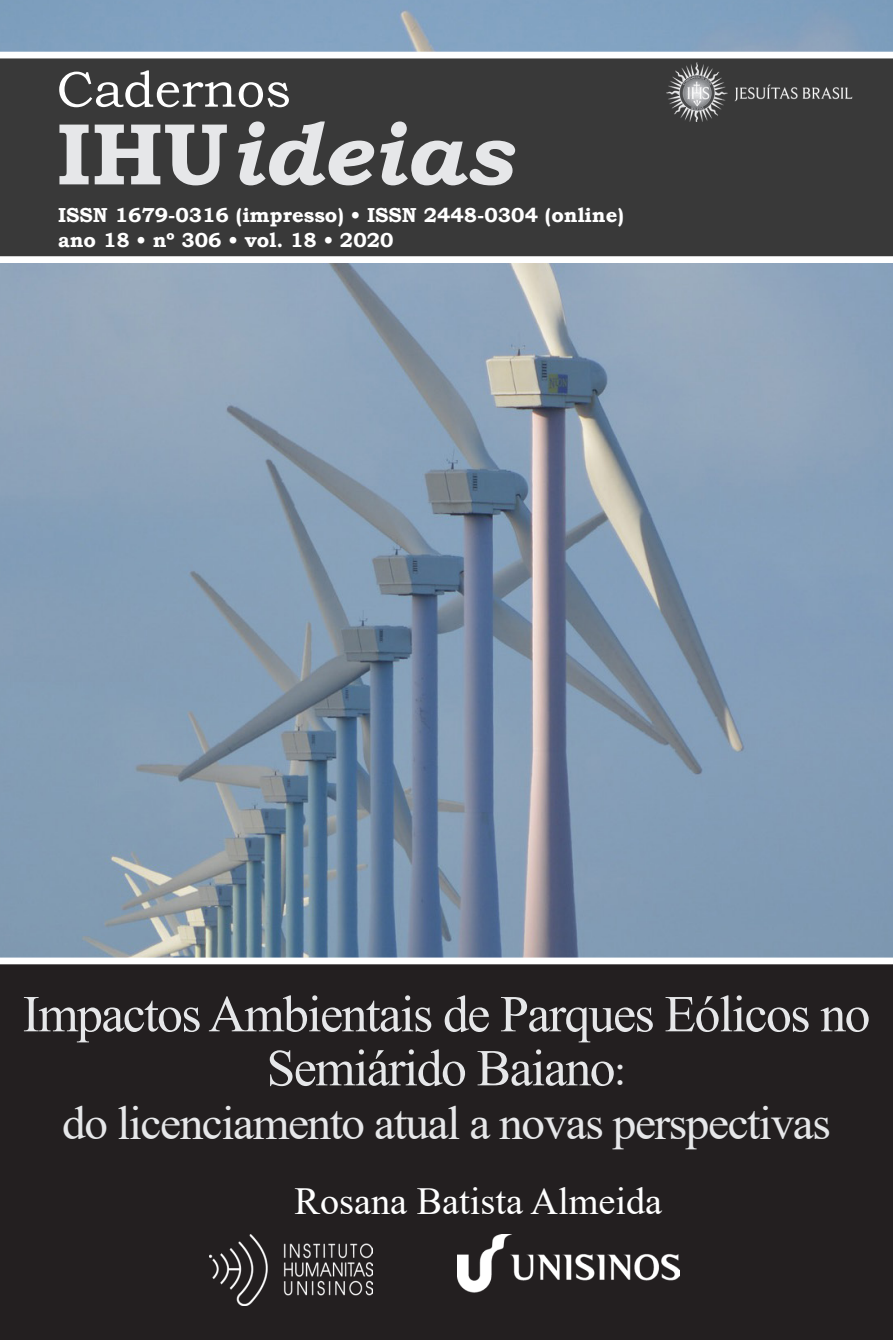
<style>
.page{position:relative;width:893px;height:1340px;background:#fff}
.page>*{position:absolute;margin:0;border:0;box-sizing:border-box;transform-origin:0 0}
.ihu_ideias{font:italic 700 87.75px "Bookman Old Style";color:#e6e7e9}
.t1{font:51.75px/54px "Times New Roman";letter-spacing:-.03em;color:#e6e7e9;text-align:center}
.cadernos{font:50.62px "Bookman Old Style";color:#fff}
.t2{font:47.25px "Times New Roman";letter-spacing:-.03em;color:#e6e7e9}
.t3{font:38.25px "Times New Roman";color:#fff}
.ano_da_revista{font:700 20.25px/24.8px "Bookman Old Style";color:#fff}
.s1{font-style:normal}
.s2{font-size:45px}
</style>
<div class="page">
<img style="left:0;top:0;width:893px;height:957px">
<svg style="left:0;top:52px;width:893px;height:211px;background:#464646"></svg>
<div style="left:0;top:957px;width:893px;height:382px;background:#231f20"></div>
<img style="left:210px;top:1234px;width:163px;height:71px">
<img style="left:457px;top:1234px;width:223px;height:59px">
<img style="left:667px;top:63px;width:197px;height:58px">
<p class="cadernos" style="left:56px;top:56px;width:236px">Cadernos</p>
<p class="ihu_ideias" style="left:56px;top:90px;width:456px"><span class="s1">IHU</span>ideias</p>
<p class="ano_da_revista" style="left:58px;top:203px;width:567px">ISSN 1679-0316 (impresso) • ISSN 2448-0304 (online) ano 18 • nº 306 • vol. 18 • 2020</p>
<p class="t1" style="left:23px;top:985px;width:849px">Impactos Ambientais de Parques Eólicos no<br>Semiárido Baiano<span class="s2">:</span></p>
<p class="t2" style="left:62px;top:1090px;width:770px">do licenciamento atual a novas perspectivas</p>
<p class="t3" style="left:295px;top:1174px;width:369px">Rosana Batista Almeida</p>
</div>
